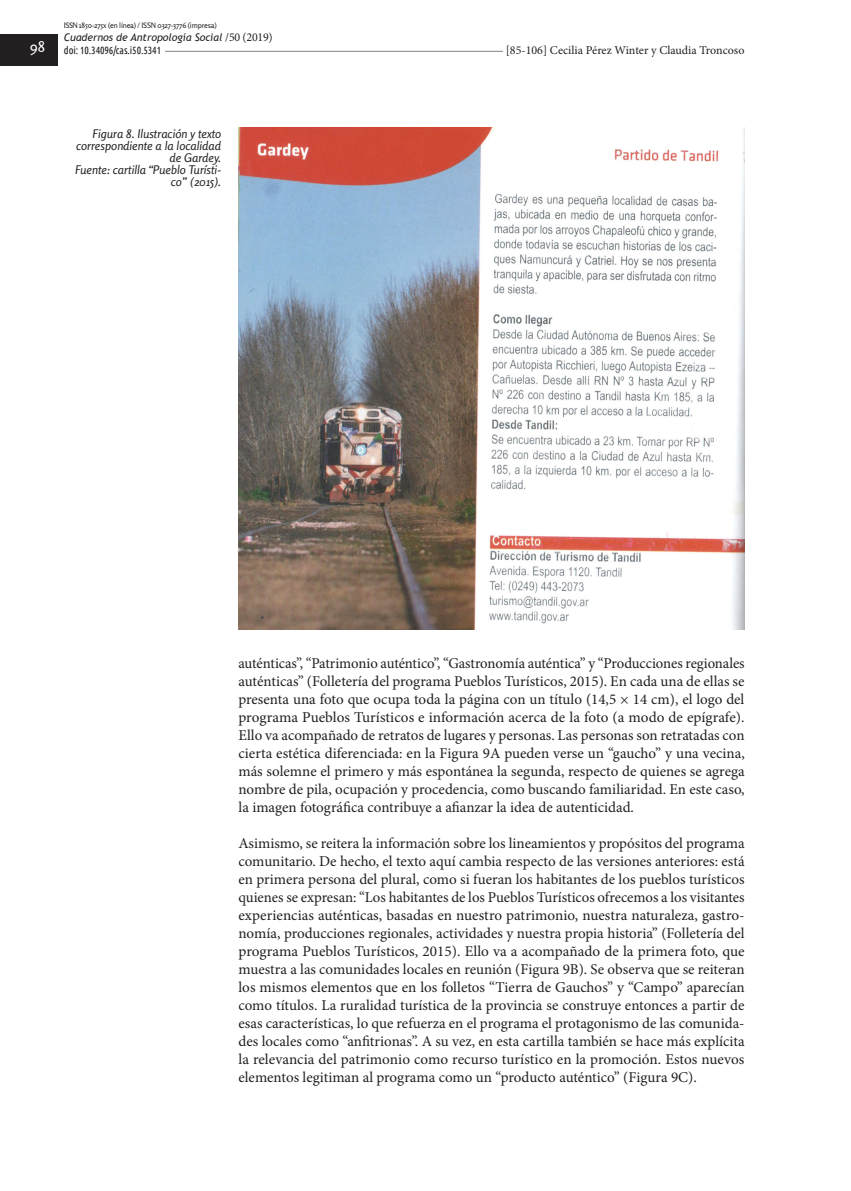
<style>
.page{position:relative;width:851px;height:1191px;background:#fff}
.page>*{position:absolute;margin:0;border:0;box-sizing:border-box;transform-origin:0 0}
.Art____Texto_princip{font:15px/18px "Minion Pro";color:#231f20;text-align:justify}
.Img____Epígrafe_infe{font:italic 12px/12px "Rosario";color:#231f20;text-align:right}
.t1{font:12px "Minion Pro";color:#231f20}
.t2{font:italic 10.5px "Trebuchet MS";color:#231f20}
.t3{font:10.5px "Ubuntu Condensed";letter-spacing:-.01em;color:#231f20}
.t4{font:7.5px "Rosario";letter-spacing:-.02em;color:#231f20}
.s1{font-family:"Minion Pro";font-style:normal;font-size:12px}
.s2{font-family:"Rosario";font-size:15px;color:#fff}
</style>
<div class="page">
<hr style="left:165px;top:51px;width:568px;height:1px;background:#808285">
<div style="left:0;top:35px;width:57px;height:31px;background:#231f20"></div>
<div style="left:503px;top:43px;width:241px;height:15px;background:#fff"></div>
<img style="left:238px;top:128px;width:506px;height:502px">
<p class="t4" style="left:64px;top:21px;width:154px">ISSN 1850-275x (en línea) / ISSN 0327-3776 (impresa)</p>
<p class="t2" style="left:64px;top:31px;width:210px">Cuadernos de Antropología Social <span class="s1">/50 (2019)</span></p>
<p class="t3" style="left:30px;top:44px;width:133px"><span class="s2">98</span> doi: 10.34096/cas.i50.5341</p>
<p class="t1" style="left:505px;top:42px;width:240px">[85-106] Cecilia Pérez Winter y Claudia Troncoso</p>
<p class="Img____Epígrafe_infe" style="left:75px;top:128px;width:147px">Figura 8. Ilustración y texto correspondiente a la localidad de Gardey.<br>Fuente: cartilla “Pueblo Turísti&shy;co” (2015).</p>
<p class="Art____Texto_princip" style="left:238px;top:654px;width:507px">auténticas”, “Patrimonio auténtico”, “Gastronomía auténtica” y “Producciones regionales auténticas” (Folletería del programa Pueblos Turísticos, 2015). En cada una de ellas se presenta una foto que ocupa toda la página con un título (14,5 × 14 cm), el logo del programa Pueblos Turísticos e información acerca de la foto (a modo de epígrafe).<br>Ello va acompañado de retratos de lugares y personas. Las personas son retratadas con cierta estética diferenciada: en la Figura 9A pueden verse un “gaucho” y una vecina, más solemne el primero y más espontánea la segunda, respecto de quienes se agrega nombre de pila, ocupación y procedencia, como buscando familiaridad. En este caso, la imagen fotográfica contribuye a afianzar la idea de autenticidad.</p>
<p class="Art____Texto_princip" style="left:238px;top:834px;width:507px">Asimismo, se reitera la información sobre los lineamientos y propósitos del programa comunitario. De hecho, el texto aquí cambia respecto de las versiones anteriores: está en primera persona del plural, como si fueran los habitantes de los pueblos turísticos quienes se expresan: “Los habitantes de los Pueblos Turísticos ofrecemos a los visitantes experiencias auténticas, basadas en nuestro patrimonio, nuestra naturaleza, gastro&shy;nomía, producciones regionales, actividades y nuestra propia historia” (Folletería del programa Pueblos Turísticos, 2015). Ello va a acompañado de la primera foto, que muestra a las comunidades locales en reunión (Figura 9B). Se observa que se reiteran los mismos elementos que en los folletos “Tierra de Gauchos” y “Campo” aparecían como títulos. La ruralidad turística de la provincia se construye entonces a partir de esas características, lo que refuerza en el programa el protagonismo de las comunida&shy;des locales como “anfitrionas”. A su vez, en esta cartilla también se hace más explícita la relevancia del patrimonio como recurso turístico en la promoción. Estos nuevos elementos legitiman al programa como un “producto auténtico” (Figura 9C).</p>
</div>
